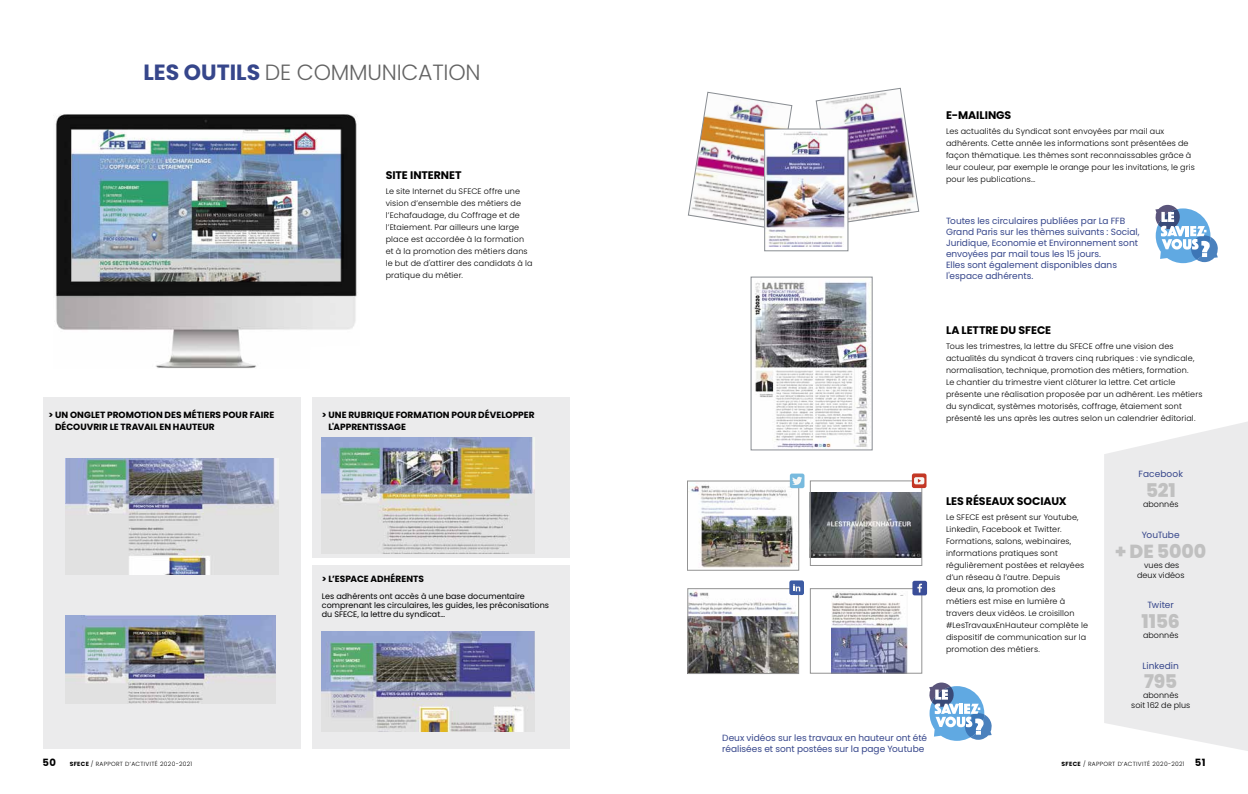
<style>
.page{position:relative;width:1248px;height:794px;background:#fff}
.page>*{position:absolute;margin:0;border:0;box-sizing:border-box;transform-origin:0 0}
.t1{font:300 22px "Poppins";letter-spacing:-.01em;color:#636363}
.t2{font:800 18.9px "Poppins";letter-spacing:-.01em;color:#c0c0c0}
.t3{font:700 11px "Poppins";letter-spacing:-.01em;color:#000}
.t4{font:700 10px "Poppins";color:#000}
.t5{font:9px/11px "Poppins";color:#36468b}
.t6{font:700 9px/12px "Poppins";letter-spacing:.005em;color:#000}
.t7{font:9px "Poppins";letter-spacing:-.02em;color:#36468b}
.t8{font:300 8px/12px "Poppins";letter-spacing:.015em;color:#000}
.t9{font:8px/9px "Poppins";letter-spacing:.005em;color:#000}
.t10{font:300 6px "Poppins";letter-spacing:.05em;color:#000}
.s1{font-weight:700;color:#36468b}
.s2{font-weight:700}
.s3{font-weight:700;font-size:10px}
</style>
<div class="page">
<div style="left:43px;top:397px;width:257px;height:351px;background:#ebebec"></div>
<div style="left:312px;top:397px;width:257px;height:161px;background:#ebebec"></div>
<svg style="left:1104px;top:422px;width:143px;height:329px;background:#ededed"></svg>
<div style="left:312px;top:565px;width:257px;height:183px;background:#ebebec"></div>
<img style="left:689px;top:590px;width:107px;height:82px">
<div style="left:687px;top:588px;width:111px;height:86px;border:1px solid #939393"></div>
<img style="left:322px;top:631px;width:212px;height:100px">
<img style="left:322px;top:437px;width:212px;height:117px">
<img style="left:66px;top:615px;width:209px;height:88px">
<img style="left:690px;top:483px;width:107px;height:85px">
<div style="left:687px;top:481px;width:112px;height:89px;border:1px solid #939393"></div>
<img style="left:809px;top:493px;width:111px;height:64px">
<img style="left:831px;top:591px;width:75px;height:80px">
<img style="left:66px;top:458px;width:212px;height:117px">
<svg style="left:1155px;top:205px;width:62px;height:58px"></svg>
<img style="left:815px;top:88px;width:104px;height:136px">
<img style="left:688px;top:92px;width:104px;height:136px">
<div style="left:764px;top:129px;width:83px;height:122px;background:#fff"></div>
<img style="left:766px;top:132px;width:79px;height:115px">
<div style="left:764px;top:129px;width:84px;height:122px;border:1px solid #898d92"></div>
<img style="left:754px;top:281px;width:116px;height:167px">
<div style="left:750px;top:277px;width:122px;height:173px;border:1px solid #898d92"></div>
<div style="left:789px;top:580px;width:14px;height:15px;background:#3c5ba3;border-radius:2px"></div>
<svg style="left:793px;top:584px;width:7px;height:7px"></svg>
<div style="left:789px;top:473px;width:15px;height:15px;background:#78bade;border-radius:2px"></div>
<svg style="left:792px;top:477px;width:10px;height:8px"></svg>
<img style="left:55px;top:114px;width:302px;height:254px">
<svg style="left:929px;top:682px;width:62px;height:59px"></svg>
<div style="left:810px;top:588px;width:112px;height:85px;border:1px solid #939393"></div>
<div style="left:810px;top:480px;width:112px;height:86px;border:1px solid #939393"></div>
<div style="left:912px;top:581px;width:14px;height:14px;background:#3a4d98;border-radius:2px"></div>
<svg style="left:917px;top:583px;width:4px;height:9px"></svg>
<svg style="left:911px;top:473px;width:15px;height:15px"></svg>
<svg style="left:914px;top:477px;width:10px;height:7px"></svg>
<h1 class="t1" style="left:143px;top:59px;width:339px"><span class="s1">LES OUTILS</span> DE COMMUNICATION</h1>
<h3 class="t3" style="left:386px;top:169px;width:77px">SITE INTERNET</h3>
<p class="t8" style="left:386px;top:185px;width:148px">Le site Internet du SFECE offre une vision d’ensemble des métiers de l’Echafaudage, du Coffrage et de l’Etaiement. Par ailleurs une large place est accordée à la formation et à la promotion des métiers dans le but de d'attirer des candidats à la pratique du métier.</p>
<p class="t6" style="left:55px;top:409px;width:221px;text-indent:-7px">&gt; UN ONGLET PROMOTION DES MÉTIERS POUR FAIRE<br>DÉCOUVRIR LE TRAVAIL EN HAUTEUR</p>
<p class="t6" style="left:328px;top:409px;width:208px;text-indent:-7px">&gt; UNE RUBRIQUE FORMATION POUR DÉVELOPPER<br>L'APPRENTISSAGE</p>
<p class="t6" style="left:322px;top:572px;width:103px">&gt; L’ESPACE ADHÉRENTS</p>
<p class="t9" style="left:322px;top:592px;width:229px">Les adhérents ont accès à une base documentaire comprenant les circulaires, les guides, les préconisations du SFECE, la lettre du syndicat…</p>
<p class="t5" style="left:722px;top:732px;width:206px">Deux vidéos sur les travaux en hauteur ont été réalisées et sont postées sur la page Youtube</p>
<h3 class="t3" style="left:945px;top:109px;width:67px">E-MAILINGS</h3>
<p class="t8" style="left:945px;top:125px;width:250px">Les actualités du Syndicat sont envoyées par mail aux adhérents. Cette année les informations sont présentées de façon thématique. Les thèmes sont reconnaissables grâce à leur couleur, par exemple le orange pour les invitations, le gris pour les publications…</p>
<p class="t5" style="left:945px;top:215px;width:195px">Toutes les circulaires publiées par La FFB Grand Paris sur les thèmes suivants : Social, Juridique, Economie et Environnement sont envoyées par mail tous les 15 jours.<br>Elles sont également disponibles dans l'espace adhérents.</p>
<h3 class="t3" style="left:945px;top:324px;width:107px">LA LETTRE DU SFECE</h3>
<p class="t8" style="left:945px;top:340px;width:258px">Tous les trimestres, la lettre du SFECE offre une vision des actualités du syndicat à travers cinq rubriques : vie syndicale, normalisation, technique, promotion des métiers, formation.<br>Le chantier du trimestre vient clôturer la lettre. Cet article présente une réalisation proposée par un adhérent. Les métiers du syndicat, systèmes motorisés, coffrage, étaiement sont présenté les uns après les autres selon un calendrier éditorial.</p>
<h3 class="t3" style="left:945px;top:495px;width:122px">LES RÉSEAUX SOCIAUX</h3>
<p class="t8" style="left:945px;top:511px;width:143px">Le SFECE est présent sur Youtube,<br>Linkedin, Facebook et Twitter.<br>Formations, salons, webinaires, informations pratiques sont régulièrement postées et relayées d’un réseau à l’autre. Depuis<br>deux ans, la promotion des<br>métiers est mise en lumière à travers deux vidéos. Le croisillon #LesTravauxEnHauteur complète le dispositif de communication sur la promotion des métiers.</p>
<p class="t5" style="left:1138px;top:469px;width:46px">Facebook</p>
<h2 class="t2" style="left:1145px;top:479px;width:32px">521</h2>
<p class="t8" style="left:1142px;top:498px;width:37px">abonnés</p>
<p class="t7" style="left:1141px;top:529px;width:39px">YouTube</p>
<h2 class="t2" style="left:1114px;top:540px;width:93px">+ DE 5000</h2>
<p class="t8" style="left:1136px;top:560px;width:49px;line-height:10px;text-align:center">vues des deux vidéos</p>
<p class="t5" style="left:1147px;top:599px;width:28px">Twiter</p>
<h2 class="t2" style="left:1141px;top:610px;width:40px">1156</h2>
<p class="t8" style="left:1142px;top:629px;width:37px">abonnés</p>
<p class="t5" style="left:1142px;top:660px;width:38px">Linkedin</p>
<h2 class="t2" style="left:1144px;top:671px;width:35px">795</h2>
<p class="t8" style="left:1131px;top:690px;width:60px;line-height:10px;text-align:center">abonnés<br>soit 162 de plus</p>
<p class="t4" style="left:43px;top:756px;width:15px">50</p>
<p class="t10" style="left:70px;top:760px;width:124px"><span class="s2">SFECE</span> / RAPPORT D’ACTIVITÉ 2020-2021</p>
<p class="t10" style="left:1061px;top:760px;width:145px"><span class="s2">SFECE</span> / RAPPORT D’ACTIVITÉ 2020-2021 <span class="s3">51</span></p>
</div>
